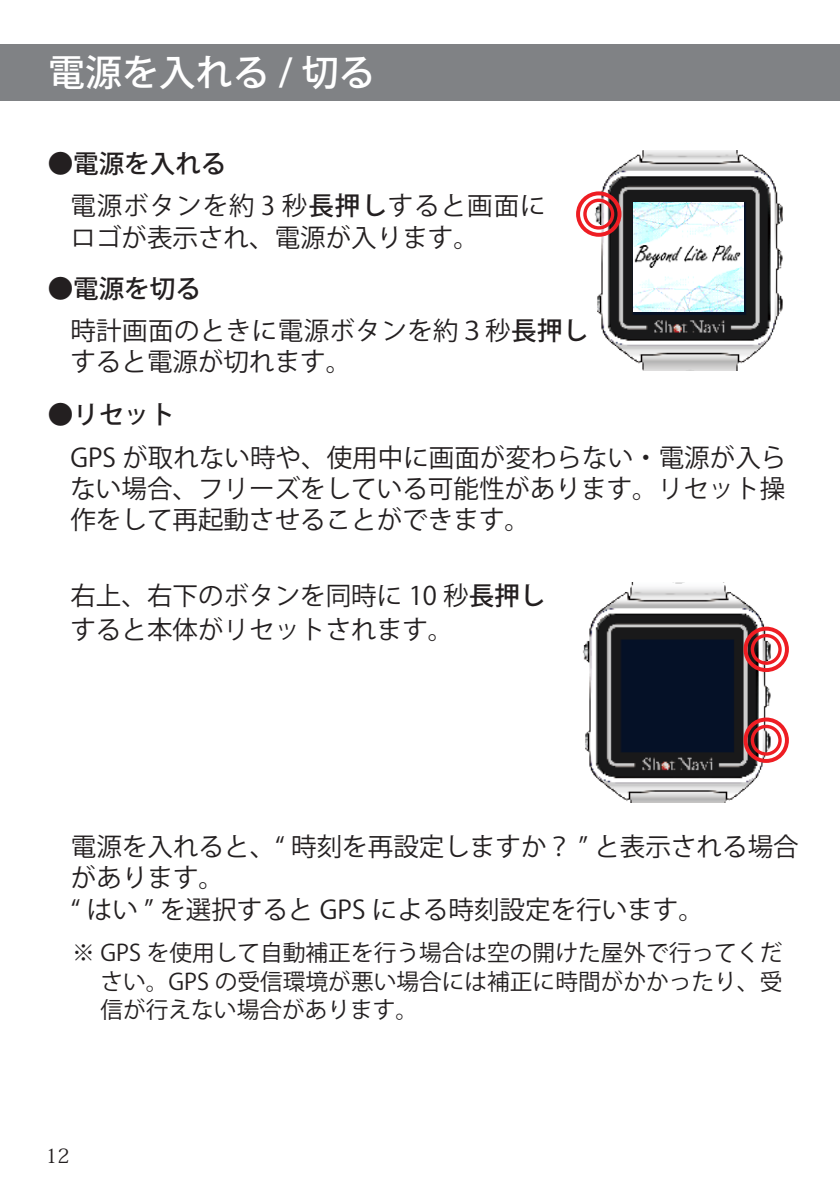
<style>
.page{position:relative;width:840px;height:1191px;background:#fff}
.page>*{position:absolute;margin:0;border:0;box-sizing:border-box;transform-origin:0 0}
.t1{font:500 36.8px "Koz Go Pro";color:#fff}
.t2{font:25.6px/31.2px "Koz Go Pro";color:#231f20}
.t3{font:25.6px/42.4px "Koz Go Pro";letter-spacing:.035em;color:#231f20}
.t4{font:500 25.6px "Koz Go Pro";color:#231f20}
.t5{font:22.8px/28.4px "Koz Go Pro";color:#231f20;text-align:justify}
.t6{font:20px "Koz Min Pro";color:#231f20}
.s1{font-weight:500}
</style>
<div class="page">
<hr style="left:839px;top:44px;width:1px;height:57px;background:#808285">
<div style="left:0;top:44px;width:839px;height:57px;background:#808285"></div>
<img style="left:592px;top:150px;width:191px;height:221px">
<img style="left:583px;top:582px;width:190px;height:221px">
<div style="left:575px;top:191px;width:46px;height:46px;border:4px solid #ee1d23;border-radius:50%"></div>
<div style="left:583px;top:199px;width:31px;height:31px;border:3px solid #ee1d23;border-radius:50%"></div>
<div style="left:743px;top:626px;width:45px;height:46px;border:4px solid #ee1d23;border-radius:50%"></div>
<div style="left:750px;top:634px;width:31px;height:31px;border:3px solid #ee1d23;border-radius:50%"></div>
<div style="left:743px;top:717px;width:45px;height:46px;border:4px solid #ee1d23;border-radius:50%"></div>
<div style="left:750px;top:724px;width:31px;height:31px;border:3px solid #ee1d23;border-radius:50%"></div>
<img style="left:633px;top:202px;width:110px;height:110px">
<h1 class="t1" style="left:48px;top:49px;width:328px">電源を入れる / 切る</h1>
<p class="t3" style="left:70px;top:143px;width:476px;text-indent:-23px"><span class="s1">●電源を入れる<br></span>電源ボタンを約 3 秒<span class="s1">長押し</span>すると画面に</p>
<p class="t2" style="left:70px;top:222px;width:410px">ロゴが表示され、電源が入ります。</p>
<p class="t2" style="left:70px;top:268px;width:519px;line-height:42.4px;text-indent:-23px"><span class="s1">●電源を切る<br></span>時計画面のときに電源ボタンを約３秒<span class="s1">長押し</span></p>
<p class="t2" style="left:70px;top:347px;width:282px">すると電源が切れます。</p>
<p class="t4" style="left:48px;top:398px;width:129px">●リセット</p>
<p class="t2" style="left:70px;top:442px;width:717px;text-align:justify">GPS が取れない時や、使用中に画面が変わらない・電源が入らない場合、フリーズをしている可能性があります。リセット操作をして再起動させることができます。</p>
<p class="t2" style="left:70px;top:579px;width:476px;line-height:34px">右上、右下のボタンを同時に 10 秒<span class="s1">長押し</span>すると本体がリセットされます。</p>
<p class="t2" style="left:71px;top:832px;width:729px">電源を入れると、“ 時刻を再設定しますか？ ” と表示される場合があります。<br>“ はい ” を選択すると GPS による時刻設定を行います。</p>
<p class="t5" style="left:100px;top:939px;width:683px;text-indent:-28px">※ GPS を使用して自動補正を行う場合は空の開けた屋外で行ってください。GPS の受信環境が悪い場合には補正に時間がかかったり、受信が行えない場合があります。</p>
<p class="t6" style="left:45px;top:1141px;width:26px">12</p>
</div>
